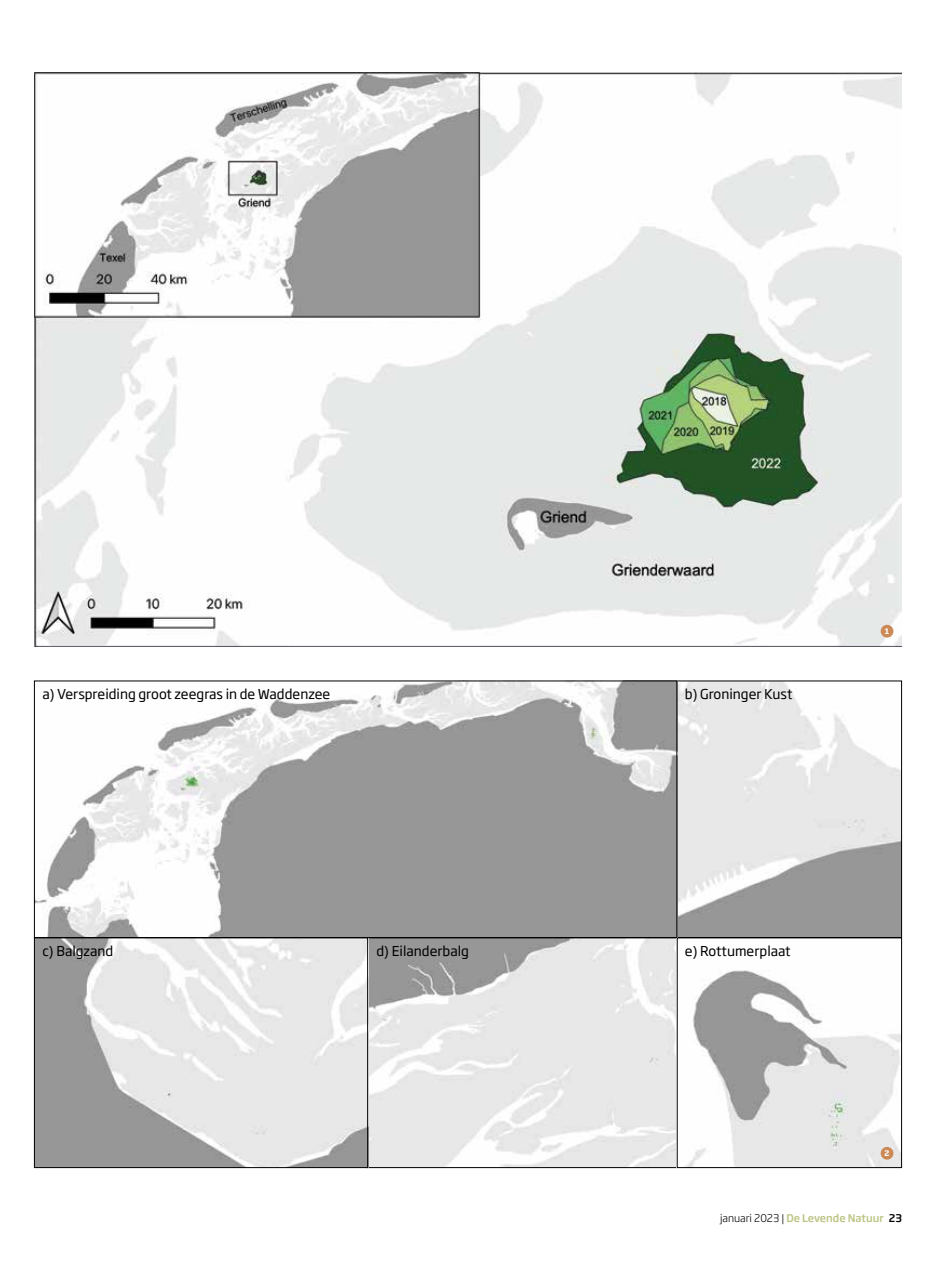
<style>
.page{position:relative;width:936px;height:1263px;background:#fff}
.page>*{position:absolute;margin:0;border:0;box-sizing:border-box;transform-origin:0 0}
.t1{font:13.5px "Soho Gothic Std";color:#000}
.t2{font:500 10.5px "Soho Gothic Std";color:#bcc482}
.t3{font:700 7.5px "Soho Std";color:#fff}
.s1{font-weight:300;color:#000}
.s2{color:#000}
</style>
<div class="page">
<img style="left:34px;top:73px;width:867px;height:573px">
<img style="left:368px;top:939px;width:531px;height:227px">
<img style="left:36px;top:683px;width:863px;height:253px">
<img style="left:36px;top:939px;width:330px;height:227px">
<div style="left:34px;top:937px;width:334px;height:231px;border:1px solid #000"></div>
<div style="left:34px;top:681px;width:643px;height:257px;border:1px solid #000"></div>
<div style="left:880px;top:625px;width:13px;height:13px;background:#cd8955;border-radius:50%"></div>
<div style="left:880px;top:1147px;width:13px;height:13px;background:#cd8955;border-radius:50%"></div>
<p class="t1" style="left:43px;top:686px;width:289px">a) Verspreiding groot zeegras in de Waddenzee</p>
<p class="t1" style="left:685px;top:686px;width:109px">b) Groninger Kust</p>
<p class="t3" style="left:884px;top:626px;width:6px">1</p>
<p class="t1" style="left:43px;top:943px;width:72px">c) Balgzand</p>
<p class="t1" style="left:376px;top:943px;width:94px">d) Eilanderbalg</p>
<p class="t1" style="left:685px;top:943px;width:107px">e) Rottumerplaat</p>
<p class="t3" style="left:884px;top:1148px;width:6px">2</p>
<p class="t2" style="left:720px;top:1211px;width:183px"><span class="s1">januari 2023 |</span> De Levende Natuur <span class="s2">23</span></p>
</div>
